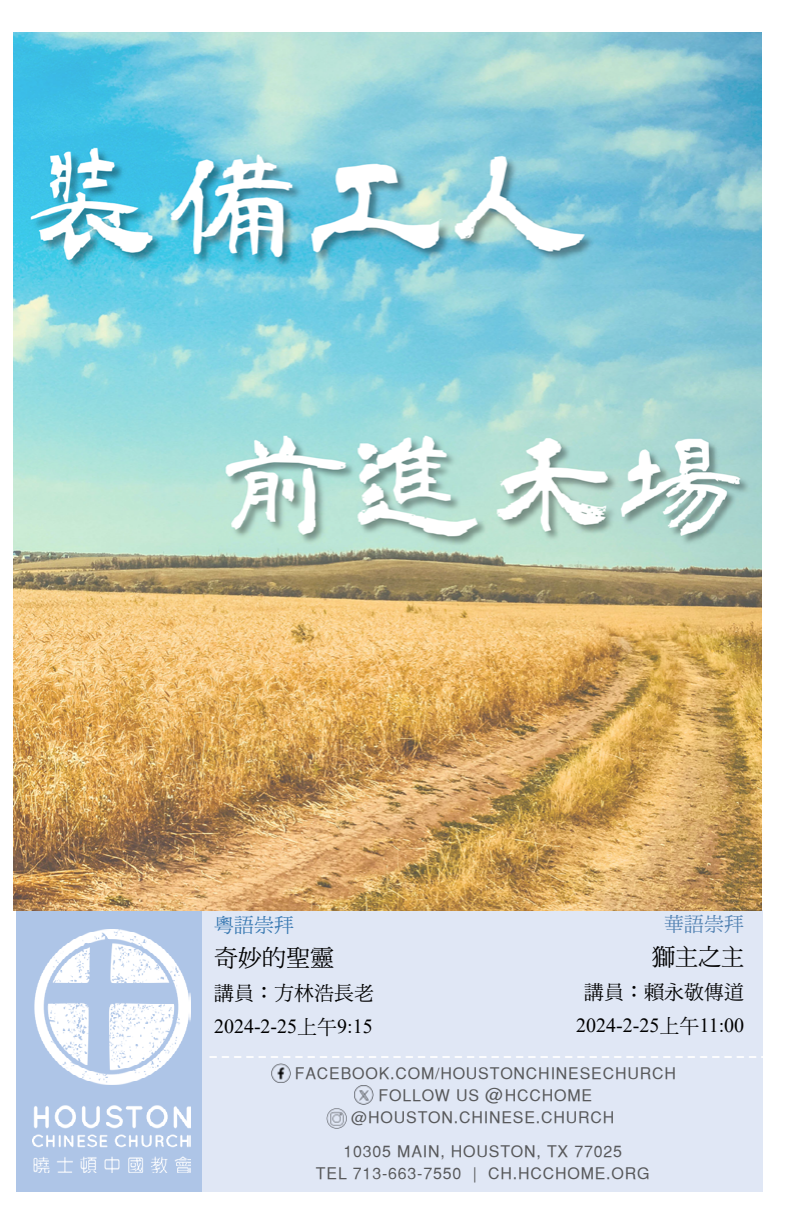
<style>
.page{position:relative;width:792px;height:1224px;background:#fff}
.page>*{position:absolute;margin:0;border:0;box-sizing:border-box;transform-origin:0 0}
.t1{font:24px "DF Ming Md HK BF";color:#000}
.t2{font:20px "Times New Roman";color:#000}
.t3{font:20px "DF Ming Md HK BF";color:#000}
.t4{font:20px "DF Ming Md HK BF";color:#3979b2}
.t5{font:20px "DF Ming Md HK BF";color:#5080b1}
.t6{font:16px/22px "Sans Serif";letter-spacing:.05em;color:#58595b;text-align:center}
.s1{font-family:"DF Ming Md HK BF"}
.s2{font-size:18px}
</style>
<div class="page">
<div style="left:16px;top:910px;width:189px;height:282px;background:#aec5e7"></div>
<div style="left:202px;top:910px;width:561px;height:281px;background:#e0e7f5"></div>
<svg style="left:210px;top:1056px;width:553px;height:2px"></svg>
<img style="left:32px;top:929px;width:159px;height:243px">
<div style="left:0;top:524px;width:25px;height:452px;background:#000;opacity:.3"></div>
<img style="left:271px;top:1063px;width:19px;height:19px">
<img style="left:354px;top:1085px;width:19px;height:20px">
<img style="left:327px;top:1108px;width:19px;height:21px">
<img style="left:14px;top:32px;width:748px;height:879px">
<p class="t4" style="left:214px;top:915px;width:81px">粵語崇拜</p>
<h1 class="t1" style="left:214px;top:946px;width:121px">奇妙的聖靈</h1>
<p class="t3" style="left:214px;top:983px;width:161px">講員：方林浩長老</p>
<p class="t2" style="left:214px;top:1012px;width:160px">2024-2-25<span class="s1">上午</span>9:15</p>
<p class="t5" style="left:664px;top:914px;width:81px">華語崇拜</p>
<h1 class="t1" style="left:652px;top:945px;width:94px">獅主之主</h1>
<p class="t3" style="left:584px;top:982px;width:161px">講員：賴永敬傳道</p>
<p class="t2" style="left:576px;top:1012px;width:170px">2024-2-25<span class="s1">上午</span>11:00</p>
<p class="t6" style="left:295px;top:1062px;width:383px">FACEBOOK.COM/HOUSTONCHINESECHURCH<br>FOLLOW US <span class="s2">@</span> HCCHOME @HOUSTON.CHINESE.CHURCH</p>
<p class="t6" style="left:316px;top:1140px;width:335px">10305 MAIN, HOUSTON, TX 77025<br>TEL 713-663-7550 | CH.HCCHOME.ORG</p>
</div>
